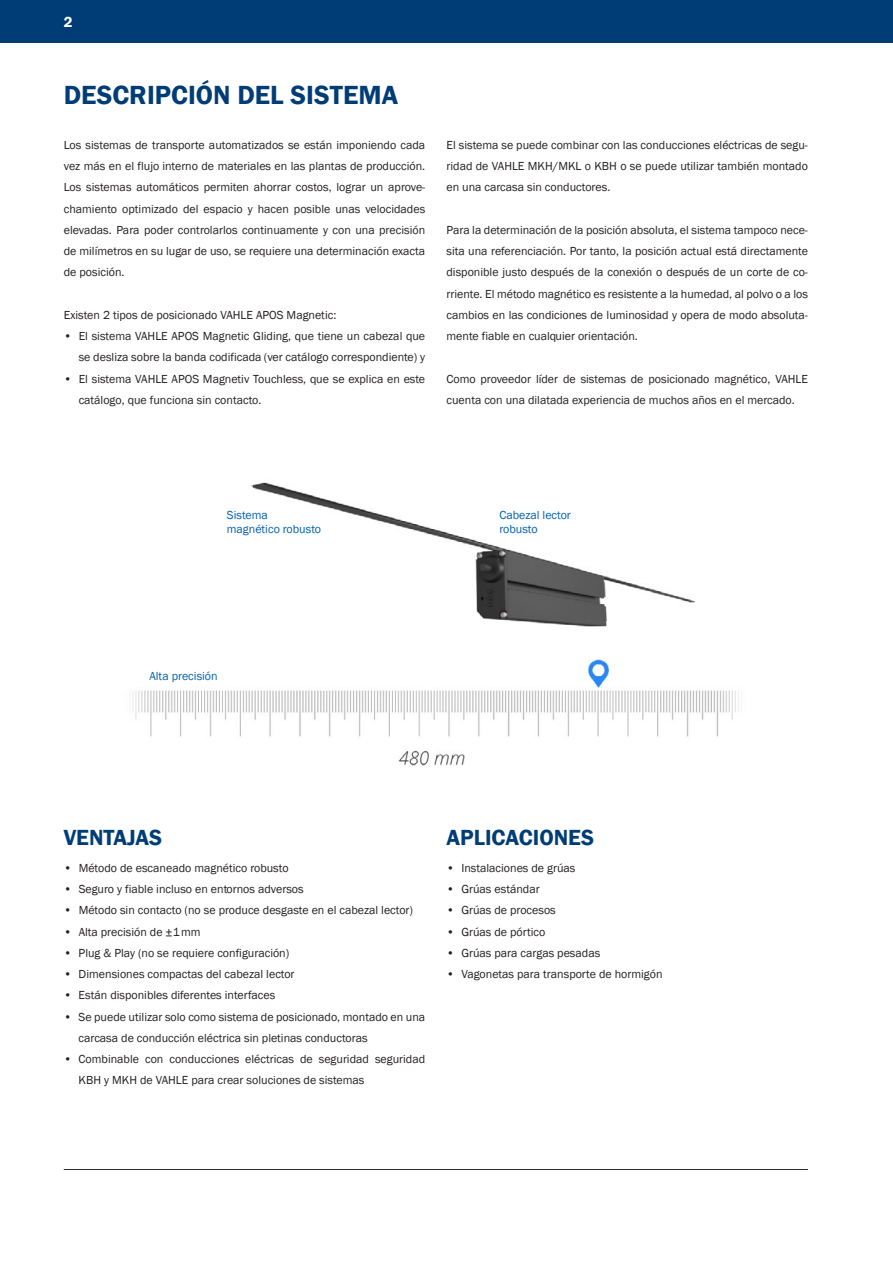
<style>
.page{position:relative;width:893px;height:1263px;background:#fff}
.page>*{position:absolute;margin:0;border:0;box-sizing:border-box;transform-origin:0 0}
.t1{font:600 27px "Franklin Gothic";color:#003d76}
.t2{font:600 22.5px "Franklin Gothic";color:#003d76}
.t3{font:600 15px "Franklin Gothic";color:#fff}
.t4{font:12px/21.3px "Franklin Gothic";color:#231f20}
.t5{font:12px/14.4px "Franklin Gothic";color:#0160ae}
</style>
<div class="page">
<div style="left:0;top:0;width:893px;height:43px;background:#003d76"></div>
<hr style="left:64px;top:1169px;width:744px;height:1px;background:#231f20">
<img style="left:132px;top:482px;width:607px;height:283px">
<p class="t3" style="left:64px;top:12px;width:10px">2</p>
<h1 class="t1" style="left:64px;top:78px;width:336px">DESCRIPCIÓN DEL SISTEMA</h1>
<p class="t4" style="left:64px;top:134px;width:363px;text-align:justify">Los sistemas de transporte automatizados se están imponiendo cada vez más en el flujo interno de materiales en las plantas de producción.<br>Los sistemas automáticos permiten ahorrar costos, lograr un aprove&shy;chamiento optimizado del espacio y hacen posible unas velocidades elevadas. Para poder controlarlos continuamente y con una precisión de milímetros en su lugar de uso, se requiere una determinación exacta de posición.</p>
<p class="t4" style="left:64px;top:305px;width:274px">Existen 2 tipos de posicionado VAHLE APOS Magnetic:</p>
<p class="t4" style="left:64px;top:326px;width:363px;text-align:right">• El sistema VAHLE APOS Magnetic Gliding, que tiene un cabezal que se desliza sobre la banda codificada (ver catálogo correspondiente) y</p>
<p class="t4" style="left:79px;top:368px;width:348px;text-indent:-15px">• El sistema VAHLE APOS Magnetiv Touchless, que se explica en este catálogo, que funciona sin contacto.</p>
<p class="t4" style="left:446px;top:134px;width:363px;text-align:justify">El sistema se puede combinar con las conducciones eléctricas de segu&shy;ridad de VAHLE MKH/MKL o KBH o se puede utilizar también montado en una carcasa sin conductores.</p>
<p class="t4" style="left:446px;top:220px;width:363px;text-align:justify">Para la determinación de la posición absoluta, el sistema tampoco nece&shy;sita una referenciación. Por tanto, la posición actual está directamente disponible justo después de la conexión o después de un corte de co&shy;rriente. El método magnético es resistente a la humedad, al polvo o a los cambios en las condiciones de luminosidad y opera de modo absoluta&shy;mente fiable en cualquier orientación.</p>
<p class="t4" style="left:446px;top:368px;width:363px">Como proveedor líder de sistemas de posicionado magnético, VAHLE cuenta con una dilatada experiencia de muchos años en el mercado.</p>
<p class="t5" style="left:227px;top:508px;width:96px">Sistema magnético robusto</p>
<p class="t5" style="left:499px;top:508px;width:73px">Cabezal lector robusto</p>
<p class="t5" style="left:149px;top:669px;width:70px">Alta precisión</p>
<h2 class="t2" style="left:64px;top:824px;width:100px">VENTAJAS</h2>
<p class="t4" style="left:64px;top:857px;width:226px">• Método de escaneado magnético robusto</p>
<p class="t4" style="left:64px;top:879px;width:241px">• Seguro y fiable incluso en entornos adversos</p>
<p class="t4" style="left:64px;top:900px;width:351px">• Método sin contacto (no se produce desgaste en el cabezal lector)</p>
<p class="t4" style="left:64px;top:921px;width:138px">• Alta precisión de ±1mm</p>
<p class="t4" style="left:64px;top:942px;width:227px">• Plug &amp; Play (no se requiere configuración)</p>
<p class="t4" style="left:64px;top:964px;width:232px">• Dimensiones compactas del cabezal lector</p>
<p class="t4" style="left:64px;top:985px;width:213px">• Están disponibles diferentes interfaces</p>
<p class="t4" style="left:79px;top:1006px;width:348px;text-indent:-15px">• Se puede utilizar solo como sistema de posicionado, montado en una carcasa de conducción eléctrica sin pletinas conductoras</p>
<p class="t4" style="left:79px;top:1049px;width:348px;text-indent:-15px">• Combinable con conducciones eléctricas de seguridad seguridad<br>KBH y MKH de VAHLE para crear soluciones de sistemas</p>
<h2 class="t2" style="left:446px;top:824px;width:149px">APLICACIONES</h2>
<p class="t4" style="left:446px;top:857px;width:131px">• Instalaciones de grúas</p>
<p class="t4" style="left:446px;top:879px;width:95px">• Grúas estándar</p>
<p class="t4" style="left:446px;top:900px;width:111px">• Grúas de procesos</p>
<p class="t4" style="left:446px;top:921px;width:100px">• Grúas de pórtico</p>
<p class="t4" style="left:446px;top:942px;width:155px">• Grúas para cargas pesadas</p>
<p class="t4" style="left:446px;top:964px;width:218px">• Vagonetas para transporte de hormigón</p>
</div>
